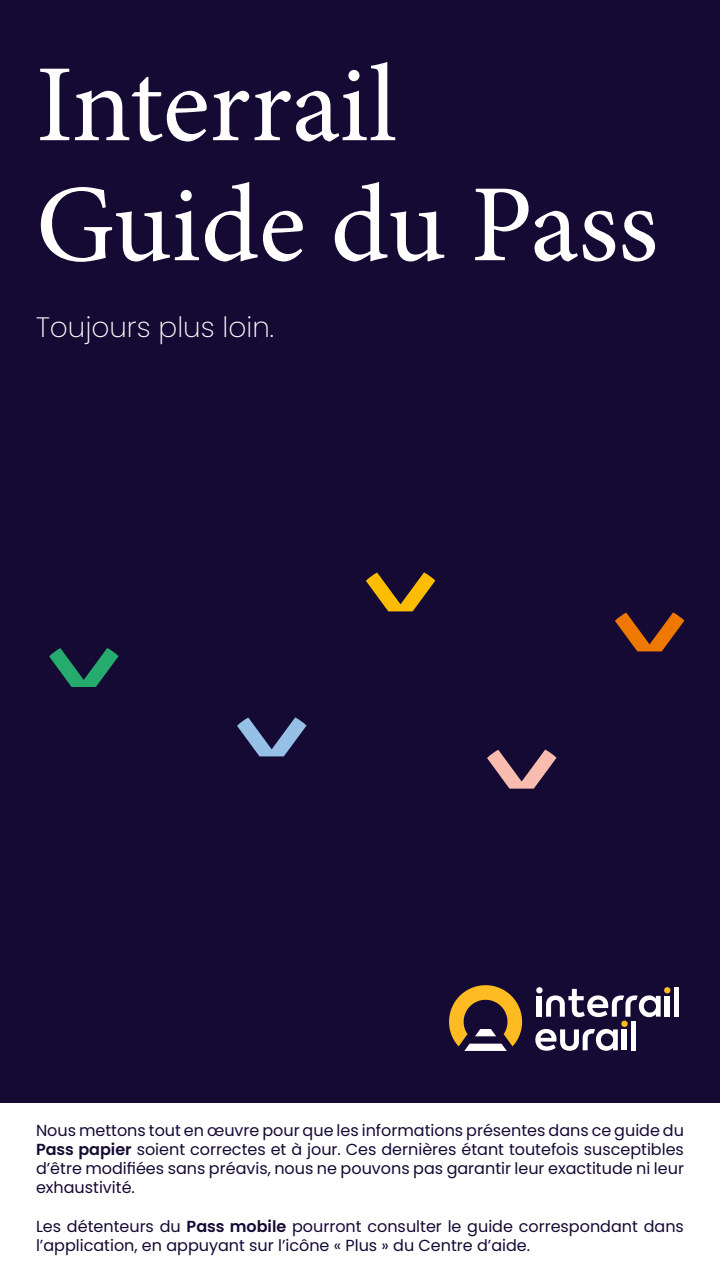
<style>
.page{position:relative;width:720px;height:1280px;background:#fff}
.page>*{position:absolute;margin:0;border:0;box-sizing:border-box;transform-origin:0 0}
.t1{font:110px/120px "Minion Pro";letter-spacing:-.005em;color:#fff}
.t2{font:200 28px "Poppins";color:#fff}
.t3{font:16px/19.2px "Poppins";color:#140a33;text-align:justify}
.s1{font-weight:600}
</style>
<div class="page">
<div style="left:0;top:0;width:720px;height:1103px;background:#140a33"></div>
<svg style="left:237px;top:717px;width:70px;height:39px"></svg>
<svg style="left:487px;top:750px;width:69px;height:39px"></svg>
<svg style="left:615px;top:612px;width:69px;height:39px"></svg>
<svg style="left:49px;top:648px;width:70px;height:39px"></svg>
<svg style="left:366px;top:572px;width:69px;height:39px"></svg>
<svg style="left:449px;top:985px;width:73px;height:66px"></svg>
<div style="left:674px;top:988px;width:5px;height:29px;background:#fff"></div>
<div style="left:537px;top:996px;width:5px;height:21px;background:#fff"></div>
<div style="left:536px;top:987px;width:7px;height:6px;background:#fff;border-radius:50%"></div>
<svg style="left:546px;top:987px;width:124px;height:30px"></svg>
<svg style="left:535px;top:1029px;width:83px;height:22px"></svg>
<div style="left:622px;top:1029px;width:5px;height:21px;background:#fff"></div>
<div style="left:631px;top:1021px;width:5px;height:29px;background:#fff"></div>
<div style="left:621px;top:1021px;width:7px;height:6px;background:#febc22;border-radius:50%"></div>
<h1 class="t1" style="left:36px;top:46px;width:624px">Interrail<br>Guide du Pass</h1>
<h2 class="t2" style="left:36px;top:311px;width:239px">Toujours plus loin.</h2>
<p class="t3" style="left:36px;top:1120px;width:650px">Nous mettons tout en œuvre pour que les informations présentes dans ce guide du <span class="s1">Pass papier</span> soient correctes et à jour. Ces dernières étant toutefois susceptibles d’être modifiées sans préavis, nous ne pouvons pas garantir leur exactitude ni leur exhaustivité.</p>
<p class="t3" style="left:36px;top:1216px;width:649px">Les détenteurs du <span class="s1">Pass mobile</span> pourront consulter le guide correspondant dans l’application, en appuyant sur l’icône « Plus » du Centre d’aide.</p>
</div>
